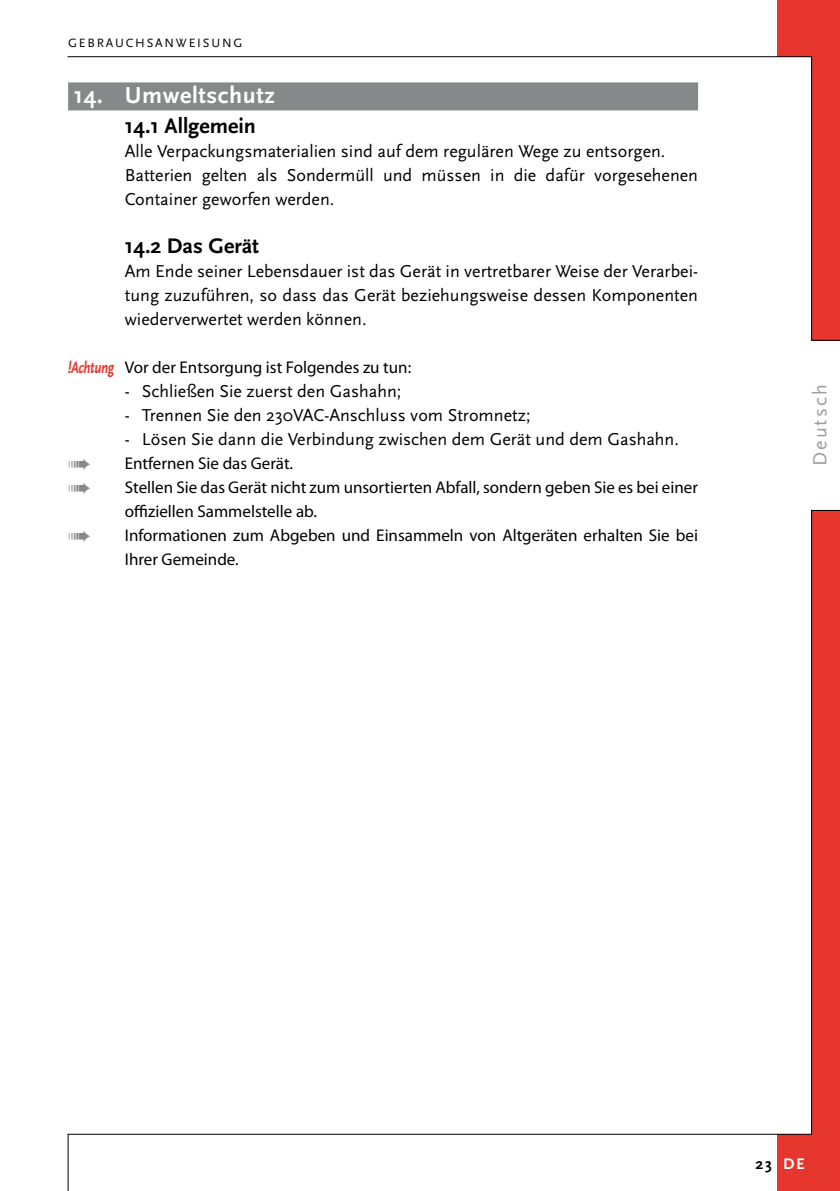
<style>
.page{position:relative;width:840px;height:1191px;background:#fff}
.page>*{position:absolute;margin:0;border:0;box-sizing:border-box;transform-origin:0 0}
.t1{font:700 24px "Scala Sans";letter-spacing:.025em;color:#fff}
.t2{font:700 22px "Scala Sans";color:#000}
.t3{font:20px "Scala Sans";letter-spacing:.105em;color:#9c9e9f}
.t4{font:18px/24px "Scala Sans";color:#000}
.t5{font:17px/24px "Myriad Pro";color:#000}
.t6{font:700 16px "Scala Sans";color:#000}
.t7{font:700 16px "Scala Sans";color:#fff}
.t8{font:12.6px "Scala Sans";letter-spacing:.145em;color:#000}
.s1{font-family:"Scala Sans";font-weight:700;font-style:italic;color:#e5352c}
</style>
<div class="page">
<svg style="left:810px;top:57px;width:29px;height:283px"></svg>
<svg style="left:811px;top:510px;width:28px;height:624px"></svg>
<div style="left:68px;top:82px;width:629px;height:28px;background:#87888a"></div>
<div style="left:777px;top:1134px;width:62px;height:57px;background:#e5352c"></div>
<div style="left:777px;top:0;width:62px;height:57px;background:#e5352c"></div>
<hr style="left:68px;top:56px;width:743px;height:1px;background:#000">
<svg style="left:68px;top:1133px;width:743px;height:58px"></svg>
<p class="t8" style="left:68px;top:36px;width:176px">GEBRAUCHSANWEISUNG</p>
<h1 class="t1" style="left:74px;top:82px;width:202px">14. Umweltschutz</h1>
<p class="t2" style="left:125px;top:114px;width:132px">14.1 Allgemein</p>
<p class="t4" style="left:125px;top:140px;width:574px">Alle Verpackungsmaterialien sind auf dem regulären Wege zu entsorgen.<br>Batterien gelten als Sondermüll und müssen in die dafür vorgesehenen<br>Container geworfen werden.</p>
<p class="t2" style="left:125px;top:234px;width:136px">14.2 Das Gerät</p>
<p class="t4" style="left:125px;top:260px;width:574px;text-align:justify">Am Ende seiner Lebensdauer ist das Gerät in vertretbarer Weise der Verarbei&shy;tung zuzuführen, so dass das Gerät beziehungsweise dessen Komponenten wiederverwertet werden können.</p>
<p class="t5" style="left:68px;top:355px;width:344px"><span class="s1">!Achtung</span> Vor der Entsorgung ist Folgendes zu tun:</p>
<p class="t4" style="left:125px;top:380px;width:278px">- Schließen Sie zuerst den Gashahn;</p>
<p class="t4" style="left:125px;top:404px;width:407px">- Trennen Sie den 230VAC-Anschluss vom Stromnetz;</p>
<p class="t4" style="left:125px;top:428px;width:555px">- Lösen Sie dann die Verbindung zwischen dem Gerät und dem Gashahn.</p>
<p class="t5" style="left:125px;top:451px;width:170px">Entfernen Sie das Gerät.</p>
<p class="t5" style="left:125px;top:475px;width:574px">Stellen Sie das Gerät nicht zum unsortierten Abfall, sondern geben Sie es bei einer offiziellen Sammelstelle ab.</p>
<p class="t5" style="left:125px;top:523px;width:574px">Informationen zum Abgeben und Einsammeln von Altgeräten erhalten Sie bei<br>Ihrer Gemeinde.</p>
<p class="t3" style="left:808px;top:466px;width:83px;rotate:-90deg">Deutsch</p>
<p class="t6" style="left:755px;top:1154px;width:18px">23</p>
<p class="t7" style="left:782px;top:1154px;width:23px">DE</p>
</div>
